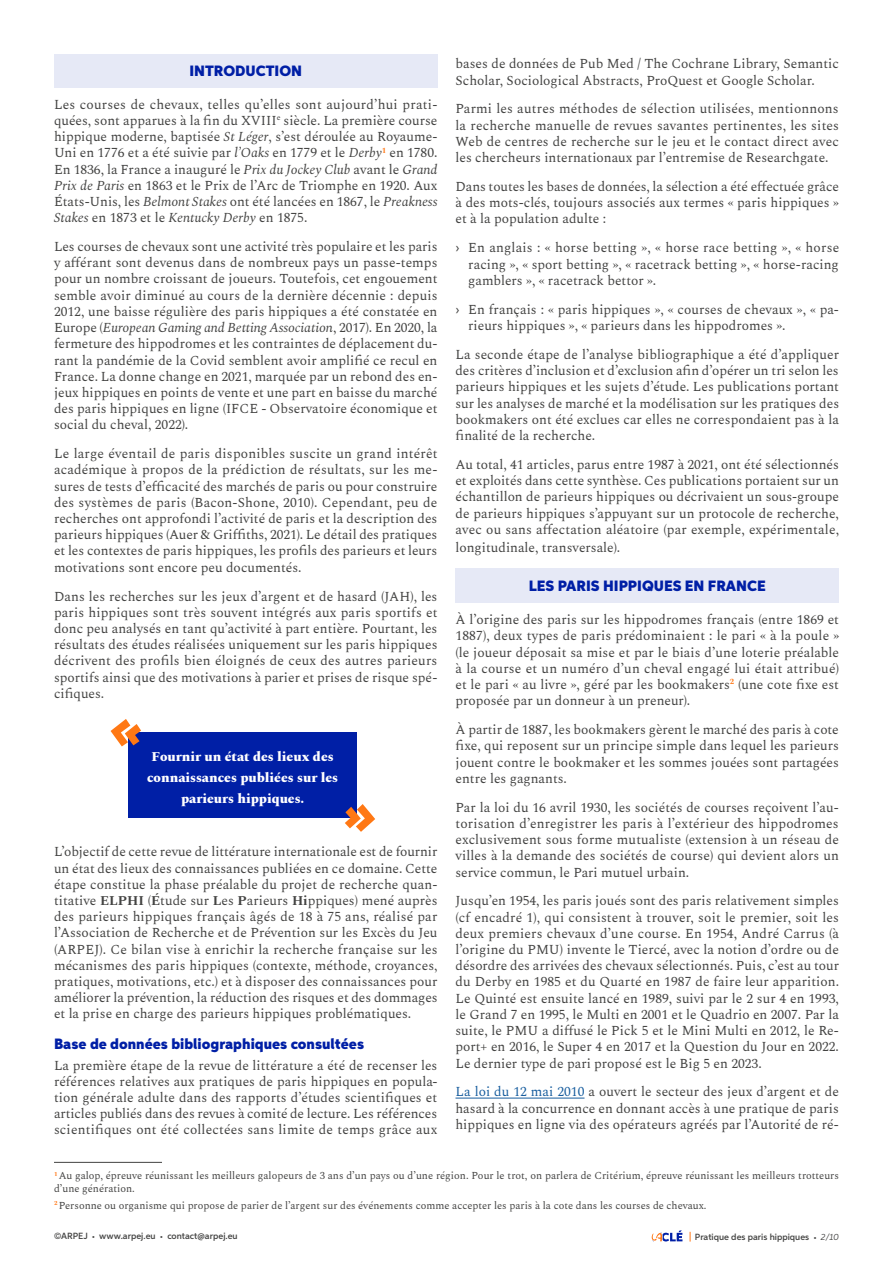
<style>
.page{position:relative;width:893px;height:1263px;background:#fff}
.page>*{position:absolute;margin:0;border:0;box-sizing:border-box;transform-origin:0 0}
.SOUS_TITRES{font:900 15px "Aspira";color:#001fa6}
.GROS_TITRE{font:900 15px "Aspira";color:#001fa6}
.textes{font:13.5px/16.2px "Spectral";color:#434342;text-align:justify}
.textes-2{font:800 13.5px/21px "Spectral";color:#fff;text-align:center}
.NBP{font:10.5px/12.6px "Spectral";color:#434342}
.t1{font:600 9px "Aspira";color:#434342}
.s1{font-family:"Aspira"}
.s2{color:#175d9e}
.s3{font-style:italic}
.s4{font-weight:700}
.s5{font-size:6px}
.s6{font-weight:400;font-style:italic}
</style>
<div class="page">
<div style="left:54px;top:54px;width:383px;height:33px;background:#e6e9f6"></div>
<hr style="left:54px;top:1162px;width:108px;height:1px;background:#434342">
<div style="left:455px;top:569px;width:384px;height:34px;background:#e6e9f6"></div>
<hr style="left:455px;top:1098px;width:129px;height:1px;background:#175d9e">
<div style="left:129px;top:732px;width:228px;height:86px;background:#001fa6"></div>
<svg style="left:111px;top:719px;width:30px;height:27px"></svg>
<svg style="left:345px;top:804px;width:30px;height:28px"></svg>
<svg style="left:652px;top:1230px;width:30px;height:11px"></svg>
<p class="textes" style="left:455px;top:55px;width:385px">bases de données de Pub Med / The Cochrane Library, Semantic<br>Scholar, Sociological Abstracts, ProQuest et Google Scholar.</p>
<p class="textes" style="left:455px;top:100px;width:385px">Parmi les autres méthodes de sélection utilisées, mentionnons la recherche manuelle de revues savantes pertinentes, les sites Web de centres de recherche sur le jeu et le contact direct avec les chercheurs internationaux par l’entremise de Researchgate.</p>
<p class="textes" style="left:455px;top:177px;width:385px">Dans toutes les bases de données, la sélection a été effectuée grâce à des mots-clés, toujours associés aux termes « paris hippiques » et à la population adulte :</p>
<p class="textes" style="left:468px;top:239px;width:372px;text-indent:-13px"><span class="s1">›</span> En anglais : « horse betting », « horse race betting », « horse racing », « sport betting », « racetrack betting », « horse-racing gamblers », « racetrack bettor ».</p>
<p class="textes" style="left:468px;top:300px;width:372px;text-indent:-13px"><span class="s1">›</span> En français : « paris hippiques », « courses de chevaux », « pa&shy;rieurs hippiques », « parieurs dans les hippodromes ».</p>
<p class="textes" style="left:455px;top:345px;width:385px">La seconde étape de l’analyse bibliographique a été d’appliquer des critères d’inclusion et d’exclusion afin d’opérer un tri selon les parieurs hippiques et les sujets d’étude. Les publications portant sur les analyses de marché et la modélisation sur les pratiques des bookmakers ont été exclues car elles ne correspondaient pas à la finalité de la recherche.</p>
<p class="textes" style="left:455px;top:455px;width:385px">Au total, 41 articles, parus entre 1987 à 2021, ont été sélectionnés et exploités dans cette synthèse. Ces publications portaient sur un échantillon de parieurs hippiques ou décrivaient un sous-groupe de parieurs hippiques s’appuyant sur un protocole de recherche, avec ou sans affectation aléatoire (par exemple, expérimentale,</p>
<p class="textes" style="left:455px;top:538px;width:166px">longitudinale, transversale).</p>
<p class="GROS_TITRE" style="left:529px;top:576px;width:238px">LES PARIS HIPPIQUES EN FRANCE</p>
<p class="textes" style="left:455px;top:611px;width:385px">À l’origine des paris sur les hippodromes français (entre 1869 et 1887), deux types de paris prédominaient : le pari « à la poule » (le joueur déposait sa mise et par le biais d’une loterie préalable à la course et un numéro d’un cheval engagé lui était attribué) et le pari « au livre », géré par les bookmakers<sup>2</sup> (une cote fixe est proposée par un donneur à un preneur).</p>
<p class="textes" style="left:455px;top:721px;width:385px">À partir de 1887, les bookmakers gèrent le marché des paris à cote fixe, qui reposent sur un principe simple dans lequel les parieurs jouent contre le bookmaker et les sommes jouées sont partagées entre les gagnants.</p>
<p class="textes" style="left:455px;top:798px;width:385px">Par la loi du 16 avril 1930, les sociétés de courses reçoivent l’au&shy;torisation d’enregistrer les paris à l’extérieur des hippodromes exclusivement sous forme mutualiste (extension à un réseau de villes à la demande des sociétés de course) qui devient alors un service commun, le Pari mutuel urbain.</p>
<p class="textes" style="left:455px;top:892px;width:385px">Jusqu’en 1954, les paris joués sont des paris relativement simples (cf encadré 1), qui consistent à trouver, soit le premier, soit les deux premiers chevaux d’une course. En 1954, André Carrus (à l’origine du PMU) invente le Tiercé, avec la notion d’ordre ou de désordre des arrivées des chevaux sélectionnés. Puis, c’est au tour du Derby en 1985 et du Quarté en 1987 de faire leur apparition.<br>Le Quinté est ensuite lancé en 1989, suivi par le 2 sur 4 en 1993, le Grand 7 en 1995, le Multi en 2001 et le Quadrio en 2007. Par la suite, le PMU a diffusé le Pick 5 et le Mini Multi en 2012, le Re&shy;port+ en 2016, le Super 4 en 2017 et la Question du Jour en 2022.<br>Le dernier type de pari proposé est le Big 5 en 2023.</p>
<p class="textes" style="left:455px;top:1083px;width:385px"><span class="s2">La loi du 12 mai 2010</span> a ouvert le secteur des jeux d’argent et de hasard à la concurrence en donnant accès à une pratique de paris hippiques en ligne via des opérateurs agréés par l’Autorité de ré-</p>
<p class="GROS_TITRE" style="left:189px;top:61px;width:114px">INTRODUCTION</p>
<p class="textes" style="left:54px;top:95px;width:385px">Les courses de chevaux, telles qu’elles sont aujourd’hui prati&shy;quées, sont apparues à la fin du XVIII<sup>e</sup> siècle. La première course hippique moderne, baptisée <span class="s3">St Léger</span>, s’est déroulée au Royaume-Uni en 1776 et a été suivie par <span class="s3">l’Oaks</span> en 1779 et le <span class="s3">Derby</span><sup>1</sup> en 1780.<br>En 1836, la France a inauguré le <span class="s3">Prix du Jockey Club</span> avant le <span class="s3">Grand Prix de Paris</span> en 1863 et le Prix de l’Arc de Triomphe en 1920. Aux États-Unis, les <span class="s3">Belmont Stakes</span> ont été lancées en 1867, le <span class="s3">Preakness Stakes</span> en 1873 et le <span class="s3">Kentucky Derby</span> en 1875.</p>
<p class="textes" style="left:54px;top:238px;width:385px">Les courses de chevaux sont une activité très populaire et les paris y afférant sont devenus dans de nombreux pays un passe-temps pour un nombre croissant de joueurs. Toutefois, cet engouement semble avoir diminué au cours de la dernière décennie : depuis 2012, une baisse régulière des paris hippiques a été constatée en Europe (<span class="s3">European Gaming and Betting Association</span>, 2017). En 2020, la fermeture des hippodromes et les contraintes de déplacement du&shy;rant la pandémie de la Covid semblent avoir amplifié ce recul en France. La donne change en 2021, marquée par un rebond des en&shy;jeux hippiques en points de vente et une part en baisse du marché des paris hippiques en ligne (IFCE - Observatoire économique et social du cheval, 2022).</p>
<p class="textes" style="left:54px;top:445px;width:385px">Le large éventail de paris disponibles suscite un grand intérêt académique à propos de la prédiction de résultats, sur les me&shy;sures de tests d’efficacité des marchés de paris ou pour construire des systèmes de paris (Bacon-Shone, 2010). Cependant, peu de recherches ont approfondi l’activité de paris et la description des parieurs hippiques (Auer &amp; Griffiths, 2021). Le détail des pratiques et les contextes de paris hippiques, les profils des parieurs et leurs motivations sont encore peu documentés.</p>
<p class="textes" style="left:54px;top:587px;width:385px">Dans les recherches sur les jeux d’argent et de hasard (JAH), les paris hippiques sont très souvent intégrés aux paris sportifs et donc peu analysés en tant qu’activité à part entière. Pourtant, les résultats des études réalisées uniquement sur les paris hippiques décrivent des profils bien éloignés de ceux des autres parieurs sportifs ainsi que des motivations à parier et prises de risque spé&shy;cifiques.</p>
<p class="textes-2" style="left:147px;top:745px;width:193px">Fournir un état des lieux des connaissances publiées sur les parieurs hippiques.</p>
<p class="textes" style="left:54px;top:843px;width:385px">L’objectif de cette revue de littérature internationale est de fournir un état des lieux des connaissances publiées en ce domaine. Cette étape constitue la phase préalable du projet de recherche quan&shy;titative <span class="s4">ELPHI</span> (<span class="s4">É</span>tude sur <span class="s4">L</span>es <span class="s4">P</span>arieurs <span class="s4">Hi</span>ppiques) mené auprès des parieurs hippiques français âgés de 18 à 75 ans, réalisé par l’Association de Recherche et de Prévention sur les Excès du Jeu (ARPEJ). Ce bilan vise à enrichir la recherche française sur les mécanismes des paris hippiques (contexte, méthode, croyances, pratiques, motivations, etc.) et à disposer des connaissances pour améliorer la prévention, la réduction des risques et des dommages et la prise en charge des parieurs hippiques problématiques.</p>
<p class="SOUS_TITRES" style="left:54px;top:1035px;width:312px">Base de données bibliographiques consultées</p>
<p class="textes" style="left:54px;top:1056px;width:385px">La première étape de la revue de littérature a été de recenser les références relatives aux pratiques de paris hippiques en popula&shy;tion générale adulte dans des rapports d’études scientifiques et articles publiés dans des revues à comité de lecture. Les références scientifiques ont été collectées sans limite de temps grâce aux</p>
<p class="NBP" style="left:54px;top:1169px;width:786px"><sup>1</sup> Au galop, épreuve réunissant les meilleurs galopeurs de 3 ans d’un pays ou d’une région. Pour le trot, on parlera de Critérium, épreuve réunissant les meilleurs trotteurs d’une génération.</p>
<p class="NBP" style="left:54px;top:1198px;width:654px"><sup>2</sup> Personne ou organisme qui propose de parier de l’argent sur des événements comme accepter les paris à la cote dans les courses de chevaux.</p>
<p class="t1" style="left:54px;top:1231px;width:185px">©ARPEJ <span class="s5">•</span> www.arpej.eu <span class="s5">•</span> contact@arpej.eu</p>
<p class="t1" style="left:695px;top:1231px;width:146px">Pratique des paris hippiques <span class="s5">•</span> <span class="s6">2/10</span></p>
</div>
